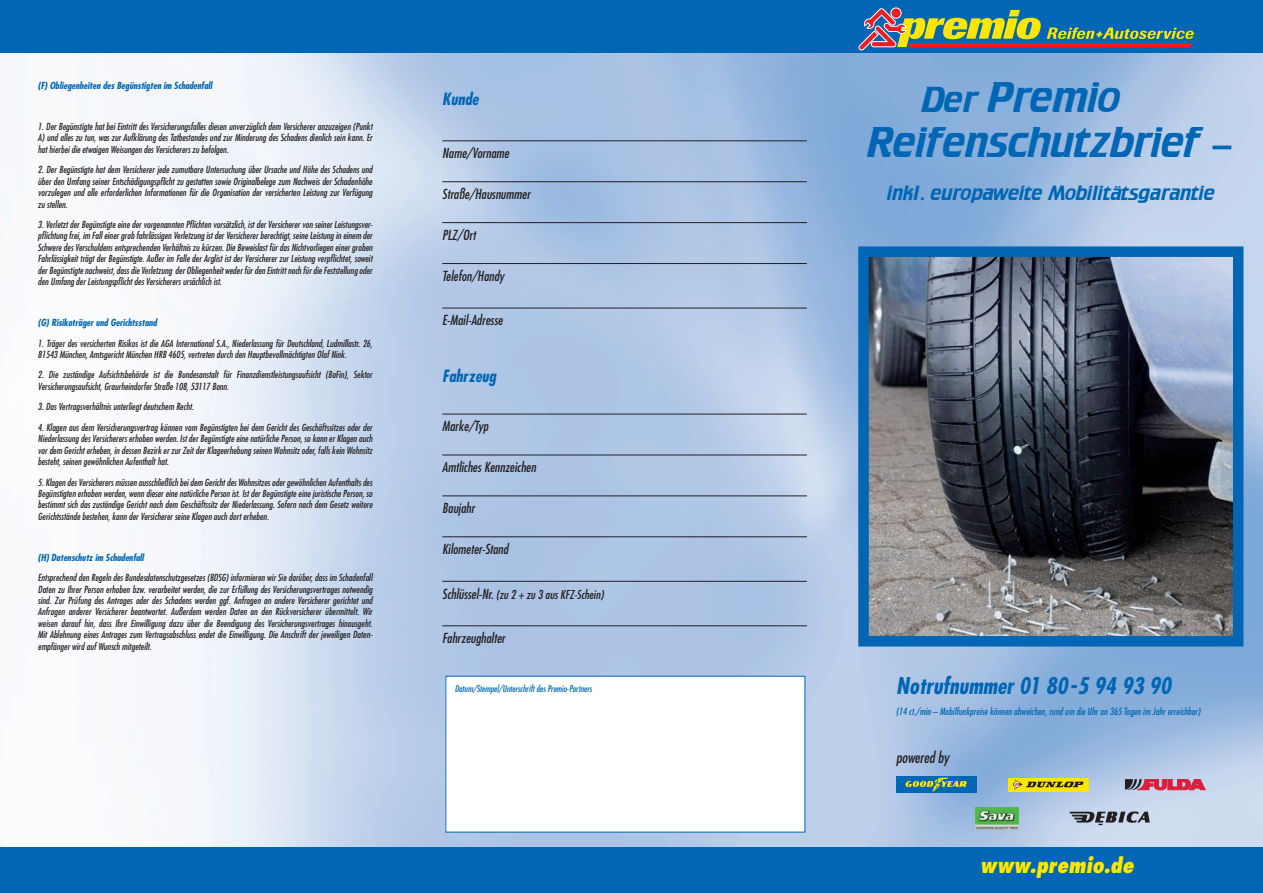
<style>
.page{position:relative;width:1263px;height:893px;background:#fff}
.page>*{position:absolute;margin:0;border:0;box-sizing:border-box;transform-origin:0 0}
.t1{font:37.5px/45px "Crillee";color:#0166b3}
.t2{font:italic 700 condensed 22.5px "Futura LT";color:#0166b3}
.t3{font:italic 800 condensed 21px "Futura LT";color:#ffe601}
.t4{font:18px "Crillee";color:#0166b3}
.t5{font:italic 700 condensed 16.5px "Futura LT";color:#0166b3}
.t6{font:italic condensed 15px "Futura LT";letter-spacing:-.005em;color:#231f20}
.t7{font:italic condensed 13.5px "Futura LT";color:#231f20}
.t8{font:italic condensed 12px "Futura LT";color:#231f20}
.t9{font:italic condensed 9.75px "Futura LT";color:#0166b3}
.t10{font:italic condensed 9.6px/11.4px "Futura LT";color:#231f20;text-align:justify}
.t11{font:italic 700 condensed 9.6px "Futura LT";color:#0166b3}
.t12{font:italic condensed 9px "Futura LT";color:#0166b3}
.s1{font-size:31.5px}
.s2{font-size:13.5px}
</style>
<div class="page">
<img style="left:115px;top:53px;width:1148px;height:794px">
<div style="left:0;top:0;width:1263px;height:53px;background:#0166b3"></div>
<svg style="left:858px;top:8px;width:336px;height:43px"></svg>
<div style="left:0;top:847px;width:1263px;height:46px;background:#0166b3"></div>
<div style="left:896px;top:776px;width:81px;height:17px;background:#0166b3"></div>
<svg style="left:905px;top:777px;width:62px;height:15px"></svg>
<div style="left:1008px;top:778px;width:81px;height:13px;background:#ffe601"></div>
<svg style="left:1013px;top:779px;width:70px;height:11px"></svg>
<svg style="left:1125px;top:779px;width:80px;height:11px"></svg>
<svg style="left:1069px;top:811px;width:81px;height:14px"></svg>
<img style="left:975px;top:807px;width:43px;height:22px">
<svg style="left:853px;top:241px;width:396px;height:411px;background:#59687a"></svg>
<hr style="left:442px;top:140px;width:365px;height:1px;background:#231f20">
<hr style="left:442px;top:181px;width:365px;height:1px;background:#231f20">
<hr style="left:442px;top:222px;width:365px;height:1px;background:#231f20">
<hr style="left:442px;top:263px;width:365px;height:1px;background:#231f20">
<hr style="left:442px;top:308px;width:365px;height:1px;background:#231f20">
<hr style="left:442px;top:414px;width:365px;height:1px;background:#231f20">
<hr style="left:442px;top:455px;width:365px;height:1px;background:#231f20">
<hr style="left:442px;top:495px;width:365px;height:1px;background:#231f20">
<hr style="left:442px;top:536px;width:365px;height:1px;background:#231f20">
<hr style="left:442px;top:581px;width:365px;height:1px;background:#231f20">
<hr style="left:442px;top:625px;width:365px;height:1px;background:#231f20">
<div style="left:446px;top:676px;width:359px;height:156px;background:#fff"></div>
<p class="t11" style="left:38px;top:80px;width:176px">(F) Obliegenheiten des Begünstigten im Schadenfall</p>
<p class="t10" style="left:38px;top:121px;width:336px">1. Der Begünstigte hat bei Eintritt des Versicherungsfalles diesen unverzüglich dem Versicherer anzuzeigen (Punkt A) und alles zu tun, was zur Aufklärung des Tatbestandes und zur Minderung des Schadens dienlich sein kann. Er hat hierbei die etwaigen Weisungen des Versicherers zu befolgen.</p>
<p class="t10" style="left:38px;top:164px;width:336px">2. Der Begünstigte hat dem Versicherer jede zumutbare Untersuchung über Ursache und Höhe des Schadens und über den Umfang seiner Entschädigungspflicht zu gestatten sowie Originalbelege zum Nachweis der Schadenhöhe vorzulegen und alle erforderlichen Informationen für die Organisation der versicherten Leistung zur Verfügung zu stellen.</p>
<p class="t10" style="left:38px;top:219px;width:336px">3. Verletzt der Begünstigte eine der vorgenannten Pflichten vorsätzlich, ist der Versicherer von seiner Leistungsver&shy;pflichtung frei, im Fall einer grob fahrlässigen Verletzung ist der Versicherer berechtigt, seine Leistung in einem der Schwere des Verschuldens entsprechenden Verhältnis zu kürzen. Die Beweislast für das Nichtvorliegen einer groben Fahrlässigkeit trägt der Begünstigte. Außer im Falle der Arglist ist der Versicherer zur Leistung verpflichtet, soweit der Begünstigte nachweist, dass die Verletzung der Obliegenheit weder für den Eintritt noch für die Feststellung oder den Umfang der Leistungspflicht des Versicherers ursächlich ist.</p>
<p class="t11" style="left:38px;top:317px;width:121px">(G) Risikoträger und Gerichtsstand</p>
<p class="t10" style="left:38px;top:337px;width:336px">1. Träger des versicherten Risikos ist die AGA International S.A., Niederlassung für Deutschland, Ludmillastr. 26,<br>81543 München, Amtsgericht München HRB 4605, vertreten durch den Hauptbevollmächtigten Olaf Nink.</p>
<p class="t10" style="left:38px;top:369px;width:336px">2. Die zuständige Aufsichtsbehörde ist die Bundesanstalt für Finanzdienstleistungsaufsicht (BaFin), Sektor<br>Versicherungsaufsicht, Graurheindorfer Straße 108, 53117 Bonn.</p>
<p class="t10" style="left:38px;top:401px;width:157px">3. Das Vertragsverhältnis unterliegt deutschem Recht.</p>
<p class="t10" style="left:38px;top:421px;width:336px">4. Klagen aus dem Versicherungsvertrag können vom Begünstigten bei dem Gericht des Geschäftssitzes oder der Niederlassung des Versicherers erhoben werden. Ist der Begünstigte eine natürliche Person, so kann er Klagen auch vor dem Gericht erheben, in dessen Bezirk er zur Zeit der Klageerhebung seinen Wohnsitz oder, falls kein Wohnsitz besteht, seinen gewöhnlichen Aufenthalt hat.</p>
<p class="t10" style="left:38px;top:476px;width:336px">5. Klagen des Versicherers müssen ausschließlich bei dem Gericht des Wohnsitzes oder gewöhnlichen Aufenthalts des Begünstigten erhoben werden, wenn dieser eine natürliche Person ist. Ist der Begünstigte eine juristische Person, so bestimmt sich das zuständige Gericht nach dem Geschäftssitz der Niederlassung. Sofern nach dem Gesetz weitere Gerichtsstände bestehen, kann der Versicherer seine Klagen auch dort erheben.</p>
<p class="t11" style="left:38px;top:551px;width:108px">(H) Datenschutz im Schadenfall</p>
<p class="t10" style="left:38px;top:572px;width:336px">Entsprechend den Regeln des Bundesdatenschutzgesetzes (BDSG) informieren wir Sie darüber, dass im Schadenfall Daten zu Ihrer Person erhoben bzw. verarbeitet werden, die zur Erfüllung des Versicherungsvertrages notwendig sind. Zur Prüfung des Antrages oder des Schadens werden ggf. Anfragen an andere Versicherer gerichtet und Anfragen anderer Versicherer beantwortet. Außerdem werden Daten an den Rückversicherer übermittelt. Wir weisen darauf hin, dass Ihre Einwilligung dazu über die Beendigung des Versicherungsvertrages hinausgeht.<br>Mit Ablehnung eines Antrages zum Vertragsabschluss endet die Einwilligung. Die Anschrift der jeweiligen Daten&shy;empfänger wird auf Wunsch mitgeteilt.</p>
<h3 class="t5" style="left:442px;top:89px;width:38px">Kunde</h3>
<h3 class="t7" style="left:442px;top:145px;width:68px">Name/Vorname</h3>
<h3 class="t7" style="left:442px;top:186px;width:90px">Straße/Hausnummer</h3>
<h3 class="t7" style="left:442px;top:227px;width:35px">PLZ/Ort</h3>
<h3 class="t7" style="left:442px;top:268px;width:63px">Telefon/Handy</h3>
<h3 class="t7" style="left:442px;top:312px;width:62px">E-Mail-Adresse</h3>
<h1 class="t1" style="left:867px;top:73px;width:365px;text-indent:54px"><span class="s1">Der</span> Premio<br>Reifenschutzbrief –</h1>
<h3 class="t4" style="left:887px;top:180px;width:329px">inkl. europaweite Mobilitätsgarantie</h3>
<h3 class="t5" style="left:442px;top:366px;width:55px">Fahrzeug</h3>
<h3 class="t7" style="left:442px;top:418px;width:47px">Marke/Typ</h3>
<h3 class="t7" style="left:442px;top:459px;width:95px">Amtliches Kennzeichen</h3>
<h3 class="t7" style="left:442px;top:500px;width:34px">Baujahr</h3>
<h3 class="t7" style="left:442px;top:541px;width:68px">Kilometer-Stand</h3>
<p class="t8" style="left:442px;top:587px;width:163px"><span class="s2">Schlüssel-Nr.</span> (zu 2 + zu 3 aus KFZ-Schein)</p>
<h3 class="t7" style="left:442px;top:630px;width:64px">Fahrzeughalter</h3>
<p class="t12" style="left:455px;top:683px;width:139px">Datum/Stempel/Unterschrift des Premio-Partners</p>
<h2 class="t2" style="left:896px;top:671px;width:276px">Notrufnummer 01 80-5 94 93 90</h2>
<p class="t9" style="left:896px;top:705px;width:306px">(14 ct./min – Mobilfunkpreise können abweichen, rund um die Uhr an 365 Tagen im Jahr erreichbar)</p>
<h3 class="t6" style="left:896px;top:748px;width:54px">powered by</h3>
<h3 class="t3" style="left:980px;top:852px;width:155px">www.premio.de</h3>
</div>
